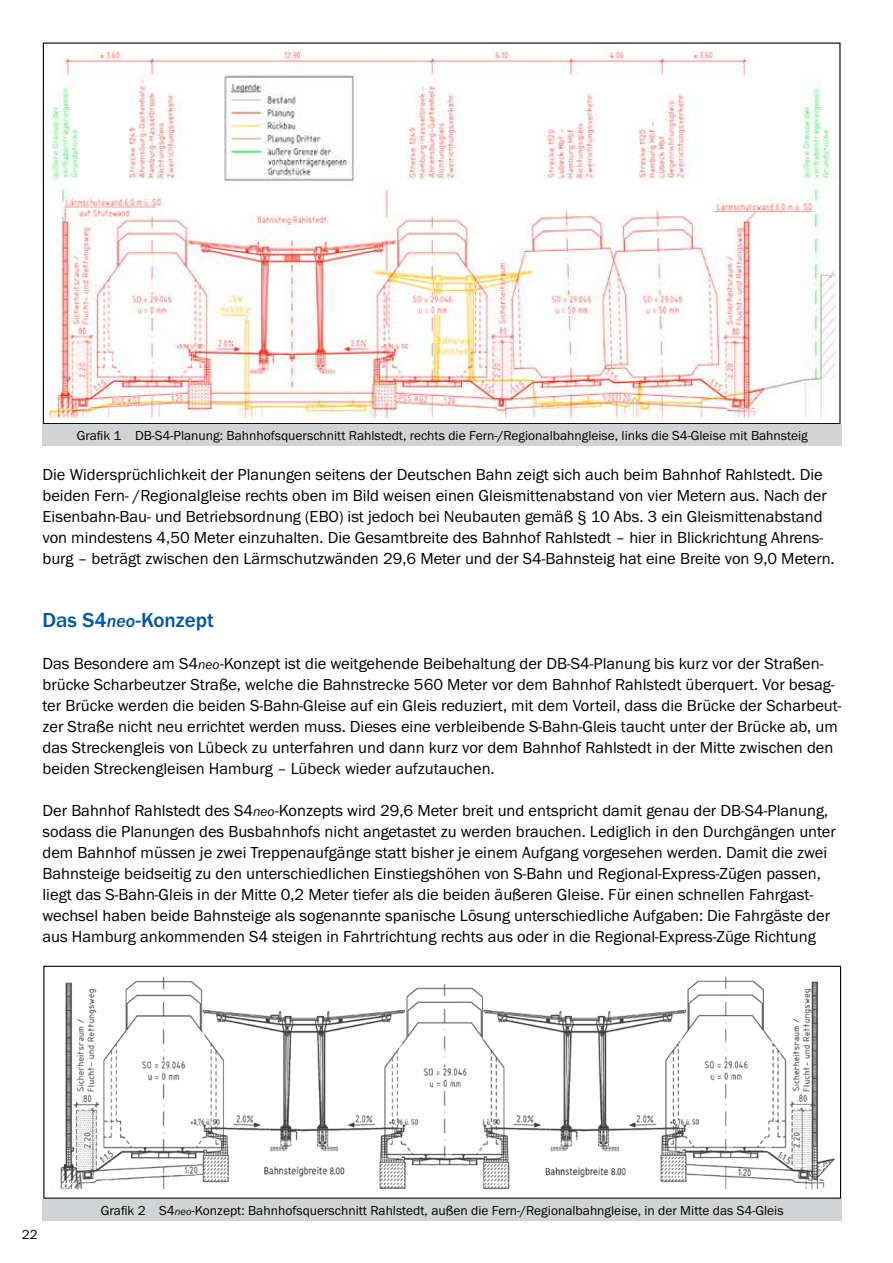
<style>
.page{position:relative;width:893px;height:1263px;background:#fff}
.page>*{position:absolute;margin:0;border:0;box-sizing:border-box;transform-origin:0 0}
.t1{font:500 21px "Franklin Gothic Itc T";color:#0054a4}
.t2{font:16.5px/21px "Franklin Gothic Itc T";color:#000}
.t3{font:13.5px "Franklin Gothic Itc T";color:#000}
.s1{font-style:italic;font-size:18px}
.s2{font-style:italic;font-size:13.5px}
.s3{font-style:italic;font-size:10.5px}
</style>
<div class="page">
<img style="left:45px;top:47px;width:793px;height:374px">
<div style="left:43px;top:425px;width:799px;height:21px;background:#d1d3d4"></div>
<img style="left:52px;top:976px;width:783px;height:214px">
<div style="left:43px;top:966px;width:798px;height:233px;border:1px solid #000"></div>
<div style="left:43px;top:1200px;width:799px;height:21px;background:#d1d3d4"></div>
<p class="t3" style="left:77px;top:427px;width:733px">Grafik 1 DB-S4-Planung: Bahnhofsquerschnitt Rahlstedt, rechts die Fern-/Regionalbahngleise, links die S4-Gleise mit Bahnsteig</p>
<p class="t2" style="left:43px;top:463px;width:794px">Die Widersprüchlichkeit der Planungen seitens der Deutschen Bahn zeigt sich auch beim Bahnhof Rahlstedt. Die beiden Fern- /Regionalgleise rechts oben im Bild weisen einen Gleismittenabstand von vier Metern aus. Nach der Eisenbahn-Bau- und Betriebsordnung (EBO) ist jedoch bei Neubauten gemäß § 10 Abs. 3 ein Gleismittenabstand von mindestens 4,50 Meter einzuhalten. Die Gesamtbreite des Bahnhof Rahlstedt – hier in Blickrichtung Ahrens&shy;burg – beträgt zwischen den Lärmschutzwänden 29,6 Meter und der S4-Bahnsteig hat eine Breite von 9,0 Metern.</p>
<p class="t1" style="left:43px;top:607px;width:173px">Das S4<span class="s1">neo</span>-Konzept</p>
<p class="t2" style="left:43px;top:652px;width:801px">Das Besondere am S4<span class="s2">neo</span>-Konzept ist die weitgehende Beibehaltung der DB-S4-Planung bis kurz vor der Straßen&shy;brücke Scharbeutzer Straße, welche die Bahnstrecke 560 Meter vor dem Bahnhof Rahlstedt überquert. Vor besag&shy;ter Brücke werden die beiden S-Bahn-Gleise auf ein Gleis reduziert, mit dem Vorteil, dass die Brücke der Scharbeut&shy;zer Straße nicht neu errichtet werden muss. Dieses eine verbleibende S-Bahn-Gleis taucht unter der Brücke ab, um das Streckengleis von Lübeck zu unterfahren und dann kurz vor dem Bahnhof Rahlstedt in der Mitte zwischen den beiden Streckengleisen Hamburg – Lübeck wieder aufzutauchen.</p>
<p class="t2" style="left:43px;top:799px;width:795px">Der Bahnhof Rahlstedt des S4<span class="s2">neo</span>-Konzepts wird 29,6 Meter breit und entspricht damit genau der DB-S4-Planung, sodass die Planungen des Busbahnhofs nicht angetastet zu werden brauchen. Lediglich in den Durchgängen unter dem Bahnhof müssen je zwei Treppenaufgänge statt bisher je einem Aufgang vorgesehen werden. Damit die zwei Bahnsteige beidseitig zu den unterschiedlichen Einstiegshöhen von S-Bahn und Regional-Express-Zügen passen, liegt das S-Bahn-Gleis in der Mitte 0,2 Meter tiefer als die beiden äußeren Gleise. Für einen schnellen Fahrgast&shy;wechsel haben beide Bahnsteige als sogenannte spanische Lösung unterschiedliche Aufgaben: Die Fahrgäste der aus Hamburg ankommenden S4 steigen in Fahrtrichtung rechts aus oder in die Regional-Express-Züge Richtung</p>
<p class="t3" style="left:22px;top:1226px;width:17px">22</p>
<p class="t3" style="left:101px;top:1202px;width:684px">Grafik 2 S4<span class="s3">neo</span>-Konzept: Bahnhofsquerschnitt Rahlstedt, außen die Fern-/Regionalbahngleise, in der Mitte das S4-Gleis</p>
</div>
